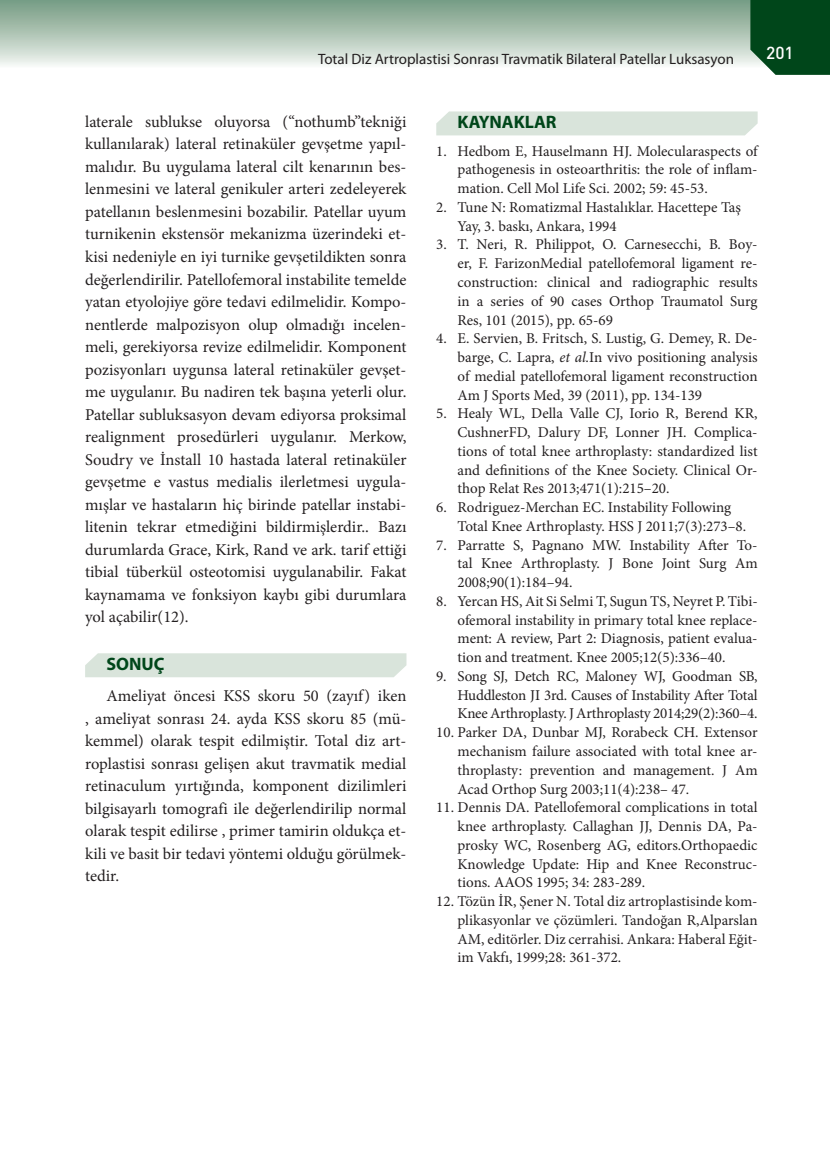
<style>
.page{position:relative;width:830px;height:1170px;background:#fff}
.page>*{position:absolute;margin:0;border:0;box-sizing:border-box;transform-origin:0 0}
.t1{font:700 18px "Myriad Pro";color:#00461a}
.t2{font:500 17.25px "DIN Pro";color:#fff}
.t3{font:16.5px/22.5px "Minion Pro";color:#231f20;text-align:justify}
.t4{font:15px/18.8px "Minion Pro";color:#231f20;text-align:justify}
.t5{font:15px "Myriad Pro";color:#231f20}
.s1{font-style:italic}
</style>
<div class="page">
<div style="left:0;top:0;width:829px;height:67px;background:linear-gradient(to bottom,#729980,#f1f5f0)"></div>
<svg style="left:750px;top:0;width:79px;height:75px;background:#0e5026"></svg>
<div style="left:85px;top:653px;width:321px;height:24px;background:#d9e4db"></div>
<div style="left:436px;top:111px;width:321px;height:24px;background:#d9e4db"></div>
<p class="t5" style="left:318px;top:50px;width:417px">Total Diz Artroplastisi Sonrası Travmatik Bilateral Patellar Luksasyon</p>
<p class="t2" style="left:765px;top:41px;width:29px">201</p>
<p class="t3" style="left:85px;top:110px;width:323px">laterale sublukse oluyorsa (“nothumb”tekniği kullanılarak) lateral retinaküler gevşetme yapıl&shy;malıdır. Bu uygulama lateral cilt kenarının bes&shy;lenmesini ve lateral genikuler arteri zedeleyerek patellanın beslenmesini bozabilir. Patellar uyum turnikenin ekstensör mekanizma üzerindeki et&shy;kisi nedeniyle en iyi turnike gevşetildikten sonra değerlendirilir. Patellofemoral instabilite temelde yatan etyolojiye göre tedavi edilmelidir. Kompo&shy;nentlerde malpozisyon olup olmadığı incelen&shy;meli, gerekiyorsa revize edilmelidir. Komponent pozisyonları uygunsa lateral retinaküler gevşet&shy;me uygulanır. Bu nadiren tek başına yeterli olur.<br>Patellar subluksasyon devam ediyorsa proksimal realignment prosedürleri uygulanır. Merkow, Soudry ve İnstall 10 hastada lateral retinaküler gevşetme e vastus medialis ilerletmesi uygula&shy;mışlar ve hastaların hiç birinde patellar instabi&shy;litenin tekrar etmediğini bildirmişlerdir.. Bazı durumlarda Grace, Kirk, Rand ve ark. tarif ettiği tibial tüberkül osteotomisi uygulanabilir. Fakat kaynamama ve fonksiyon kaybı gibi durumlara yol açabilir(12).</p>
<p class="t1" style="left:106px;top:652px;width:60px">SONUÇ</p>
<p class="t3" style="left:85px;top:684px;width:323px;text-indent:21px">Ameliyat öncesi KSS skoru 50 (zayıf) iken , ameliyat sonrası 24. ayda KSS skoru 85 (mü&shy;kemmel) olarak tespit edilmiştir. Total diz art&shy;roplastisi sonrası gelişen akut travmatik medial retinaculum yırtığında, komponent dizilimleri bilgisayarlı tomografi ile değerlendirilip normal olarak tespit edilirse , primer tamirin oldukça et&shy;kili ve basit bir tedavi yöntemi olduğu görülmek&shy;tedir.</p>
<p class="t1" style="left:457px;top:111px;width:100px">KAYNAKLAR</p>
<p class="t4" style="left:457px;top:141px;width:301px;text-indent:-21px">1. Hedbom E, Hauselmann HJ. Molecularaspects of pathogenesis in osteoarthritis: the role of inflam&shy;mation. Cell Mol Life Sci. 2002; 59: 45-53.</p>
<p class="t4" style="left:457px;top:198px;width:285px;text-indent:-21px">2. Tune N: Romatizmal Hastalıklar. Hacettepe Taş<br>Yay, 3. baskı, Ankara, 1994</p>
<p class="t4" style="left:457px;top:235px;width:301px;text-indent:-21px">3. T. Neri, R. Philippot, O. Carnesecchi, B. Boy&shy;er, F. FarizonMedial patellofemoral ligament re&shy;construction: clinical and radiographic results in a series of 90 cases Orthop Traumatol Surg Res, 101 (2015), pp. 65-69</p>
<p class="t4" style="left:457px;top:329px;width:301px;text-indent:-21px">4. E. Servien, B. Fritsch, S. Lustig, G. Demey, R. De&shy;barge, C. Lapra, <span class="s1">et al.</span>In vivo positioning analysis of medial patellofemoral ligament reconstruction Am J Sports Med, 39 (2011), pp. 134-139</p>
<p class="t4" style="left:457px;top:404px;width:301px;text-indent:-21px">5. Healy WL, Della Valle CJ, Iorio R, Berend KR, CushnerFD, Dalury DF, Lonner JH. Complica&shy;tions of total knee arthroplasty: standardized list and definitions of the Knee Society. Clinical Or&shy;thop Relat Res 2013;471(1):215–20.</p>
<p class="t4" style="left:457px;top:498px;width:290px;text-indent:-21px">6. Rodriguez-Merchan EC. Instability Following<br>Total Knee Arthroplasty. HSS J 2011;7(3):273–8.</p>
<p class="t4" style="left:457px;top:535px;width:301px;text-indent:-21px">7. Parratte S, Pagnano MW. Instability After To&shy;tal Knee Arthroplasty. J Bone Joint Surg Am 2008;90(1):184–94.</p>
<p class="t4" style="left:457px;top:591px;width:301px;text-indent:-21px">8. Yercan HS, Ait Si Selmi T, Sugun TS, Neyret P. Tibi&shy;ofemoral instability in primary total knee replace&shy;ment: A review, Part 2: Diagnosis, patient evalua&shy;tion and treatment. Knee 2005;12(5):336–40.</p>
<p class="t4" style="left:457px;top:666px;width:301px;text-indent:-21px">9. Song SJ, Detch RC, Maloney WJ, Goodman SB, Huddleston JI 3rd. Causes of Instability After Total Knee Arthroplasty. J Arthroplasty 2014;29(2):360–4.</p>
<p class="t4" style="left:457px;top:723px;width:301px;text-indent:-21px">10. Parker DA, Dunbar MJ, Rorabeck CH. Extensor mechanism failure associated with total knee ar&shy;throplasty: prevention and management. J Am Acad Orthop Surg 2003;11(4):238– 47.</p>
<p class="t4" style="left:457px;top:798px;width:301px;text-indent:-21px">11. Dennis DA. Patellofemoral complications in total knee arthroplasty. Callaghan JJ, Dennis DA, Pa&shy;prosky WC, Rosenberg AG, editors.Orthopaedic Knowledge Update: Hip and Knee Reconstruc&shy;tions. AAOS 1995; 34: 283-289.</p>
<p class="t4" style="left:457px;top:891px;width:301px;text-indent:-21px">12. Tözün İR, Şener N. Total diz artroplastisinde kom&shy;plikasyonlar ve çözümleri. Tandoğan R,Alparslan AM, editörler. Diz cerrahisi. Ankara: Haberal Eğit&shy;im Vakfı, 1999;28: 361-372.</p>
</div>
